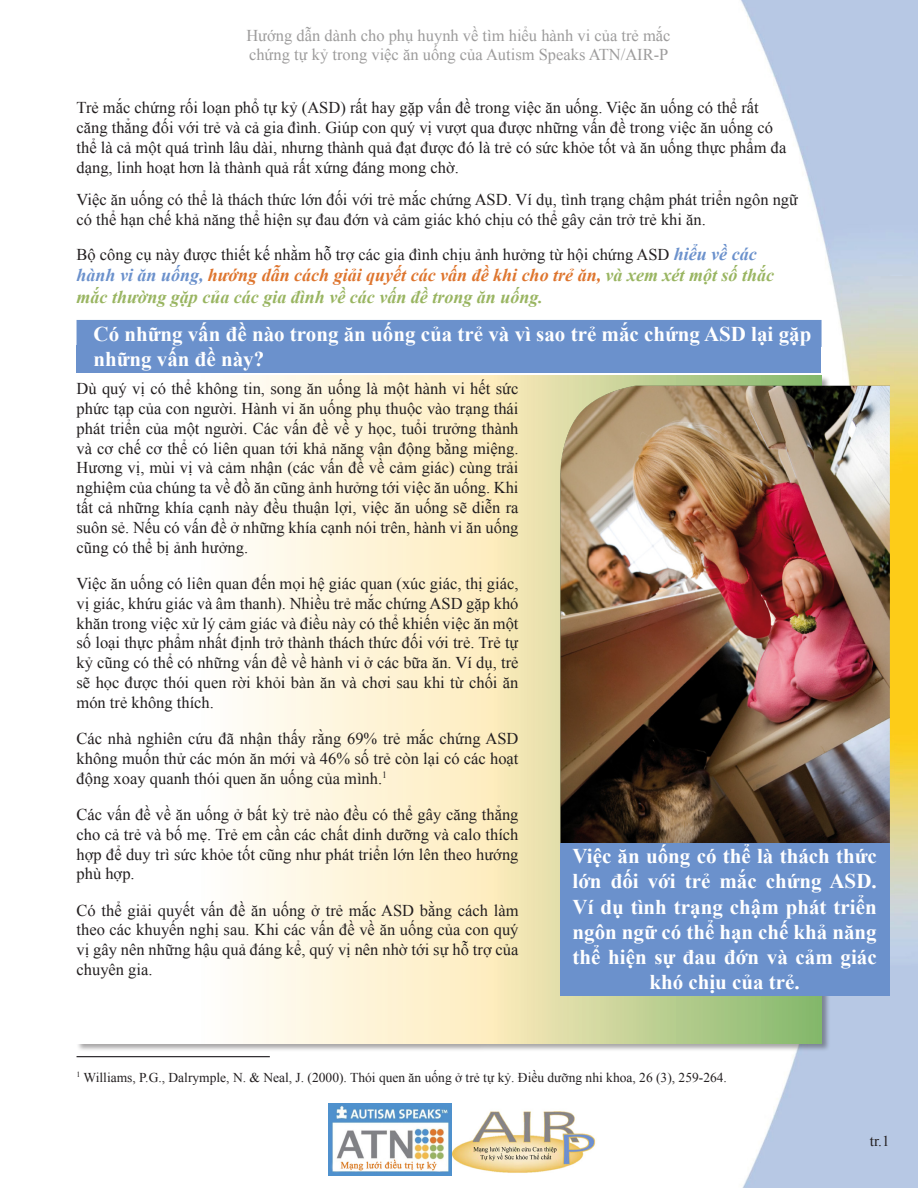
<style>
.page{position:relative;width:918px;height:1188px;background:#fff}
.page>*{position:absolute;margin:0;border:0;box-sizing:border-box;transform-origin:0 0}
.Bodd_12{font:700 21px/25.2px "Times New Roman";color:#fff;text-align:center}
.Subti_1{font:700 21px/25.2px "Times New Roman";color:#fff}
.Bodd{font:italic 700 18px/21.6px "Times New Roman";color:#99b561}
.Bodd-2{font:16.5px/19.8px "Times New Roman";color:#231f20;text-align:justify}
.t1{font:16.5px/19.8px "Times New Roman";color:#9d9c9c}
.t2{font:15px "Times New Roman";color:#231f20}
.Bodd_9_5{font:13.5px "Times New Roman";color:#231f20}
.s1{font-weight:700;font-style:italic;font-size:18px;color:#6b91cc}
.s2{color:#6b91cc}
.s3{color:#de752e}
</style>
<div class="page">
<img style="left:76px;top:0;width:842px;height:1188px">
<img style="left:329px;top:1104px;width:124px;height:72px">
<img style="left:453px;top:1104px;width:144px;height:74px">
<svg style="left:77px;top:376px;width:745px;height:667px"></svg>
<div style="left:77px;top:345px;width:744px;height:27px;background:#6b91cc"></div>
<img style="left:560px;top:385px;width:330px;height:458px">
<div style="left:560px;top:843px;width:330px;height:153px;background:#6b91cc"></div>
<hr style="left:77px;top:1056px;width:193px;height:1px;background:#1a171c">
<div style="left:77px;top:320px;width:745px;height:27px;background:#6b91cc"></div>
<p class="t1" style="left:246px;top:25px;width:426px">Hướng dẫn dành cho phụ huynh về tìm hiểu hành vi của trẻ mắc chứng tự kỷ trong việc ăn uống của Autism Speaks ATN/AIR-P</p>
<p class="Bodd-2" style="left:77px;top:98px;width:711px;text-align:left">Trẻ mắc chứng rối loạn phổ tự kỷ (ASD) rất hay gặp vấn đề trong việc ăn uống. Việc ăn uống có thể rất căng thẳng đối với trẻ và cả gia đình. Giúp con quý vị vượt qua được những vấn đề trong việc ăn uống có thể là cả một quá trình lâu dài, nhưng thành quả đạt được đó là trẻ có sức khỏe tốt và ăn uống thực phẩm đa dạng, linh hoạt hơn là thành quả rất xứng đáng mong chờ.</p>
<p class="Bodd-2" style="left:77px;top:190px;width:723px">Việc ăn uống có thể là thách thức lớn đối với trẻ mắc chứng ASD. Ví dụ, tình trạng chậm phát triển ngôn ngữ có thể hạn chế khả năng thể hiện sự đau đớn và cảm giác khó chịu có thể gây cản trở trẻ khi ăn.</p>
<p class="Bodd-2" style="left:77px;top:244px;width:682px">Bộ công cụ này được thiết kế nhằm hỗ trợ các gia đình chịu ảnh hưởng từ hội chứng ASD <span class="s1">hiểu về các</span></p>
<p class="Bodd" style="left:77px;top:264px;width:699px"><span class="s2">hành vi ăn uống,</span> <span class="s3">hướng dẫn cách giải quyết các vấn đề khi cho trẻ ăn,</span> và xem xét một số thắc mắc thường gặp của các gia đình về các vấn đề trong ăn uống.</p>
<p class="Subti_1" style="left:94px;top:320px;width:719px">Có những vấn đề nào trong ăn uống của trẻ và vì sao trẻ mắc chứng ASD lại gặp những vấn đề này?</p>
<p class="Bodd-2" style="left:77px;top:379px;width:444px">Dù quý vị có thể không tin, song ăn uống là một hành vi hết sức phức tạp của con người. Hành vi ăn uống phụ thuộc vào trạng thái phát triển của một người. Các vấn đề về y học, tuổi trưởng thành và cơ chế cơ thể có liên quan tới khả năng vận động bằng miệng.<br>Hương vị, mùi vị và cảm nhận (các vấn đề về cảm giác) cùng trải nghiệm của chúng ta về đồ ăn cũng ảnh hưởng tới việc ăn uống. Khi tất cả những khía cạnh này đều thuận lợi, việc ăn uống sẽ diễn ra suôn sẻ. Nếu có vấn đề ở những khía cạnh nói trên, hành vi ăn uống cũng có thể bị ảnh hưởng.</p>
<p class="Bodd-2" style="left:77px;top:573px;width:444px">Việc ăn uống có liên quan đến mọi hệ giác quan (xúc giác, thị giác, vị giác, khứu giác và âm thanh). Nhiều trẻ mắc chứng ASD gặp khó khăn trong việc xử lý cảm giác và điều này có thể khiến việc ăn một số loại thực phẩm nhất định trở thành thách thức đối với trẻ. Trẻ tự kỷ cũng có thể có những vấn đề về hành vi ở các bữa ăn. Ví dụ, trẻ sẽ học được thói quen rời khỏi bàn ăn và chơi sau khi từ chối ăn món trẻ không thích.</p>
<p class="Bodd-2" style="left:77px;top:728px;width:443px">Các nhà nghiên cứu đã nhận thấy rằng 69% trẻ mắc chứng ASD không muốn thử các món ăn mới và 46% số trẻ còn lại có các hoạt động xoay quanh thói quen ăn uống của mình.<sup>1</sup></p>
<p class="Bodd-2" style="left:77px;top:804px;width:444px">Các vấn đề về ăn uống ở bất kỳ trẻ nào đều có thể gây căng thẳng cho cả trẻ và bố mẹ. Trẻ em cần các chất dinh dưỡng và calo thích hợp để duy trì sức khỏe tốt cũng như phát triển lớn lên theo hướng phù hợp.</p>
<p class="Bodd-2" style="left:77px;top:900px;width:444px">Có thể giải quyết vấn đề ăn uống ở trẻ mắc ASD bằng cách làm theo các khuyến nghị sau. Khi các vấn đề về ăn uống của con quý vị gây nên những hậu quả đáng kể, quý vị nên nhờ tới sự hỗ trợ của chuyên gia.</p>
<p class="Bodd_12" style="left:573px;top:843px;width:306px">Việc ăn uống có thể là thách thức lớn đối với trẻ mắc chứng ASD.<br>Ví dụ tình trạng chậm phát triển ngôn ngữ có thể hạn chế khả năng thể hiện sự đau đớn và cảm giác khó chịu của trẻ.</p>
<p class="Bodd_9_5" style="left:77px;top:1068px;width:652px"><sup>1</sup> Williams, P.G., Dalrymple, N. &amp; Neal, J. (2000). Thói quen ăn uống ở trẻ tự kỷ. Điều dưỡng nhi khoa, 26 (3), 259-264.</p>
<p class="t2" style="left:870px;top:1131px;width:21px">tr.1</p>
</div>
